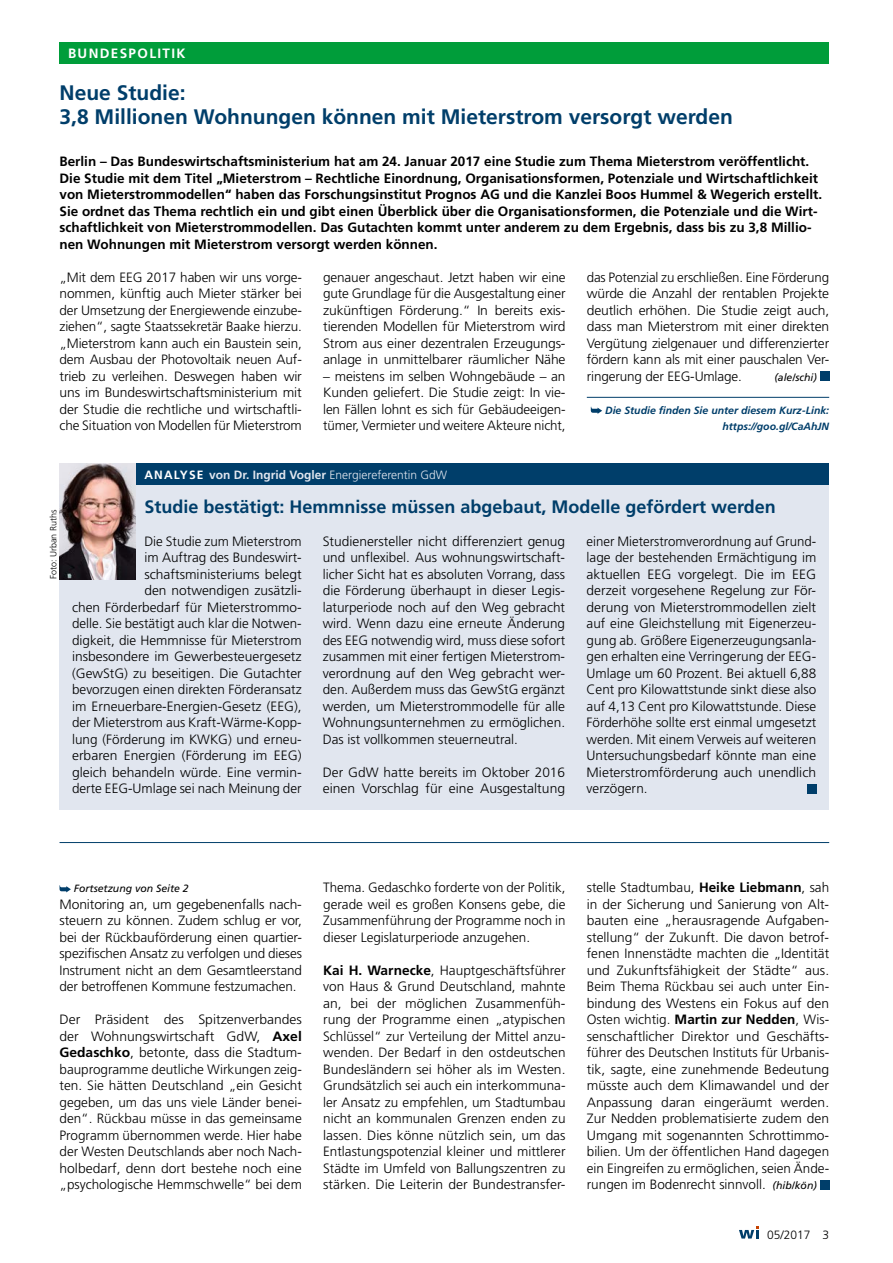
<style>
.page{position:relative;width:893px;height:1263px;background:#fff}
.page>*{position:absolute;margin:0;border:0;box-sizing:border-box;transform-origin:0 0}
.t1{font:700 21px/24px "Frutiger";color:#003e6a}
.t2{font:700 18px "Frutiger";color:#003e6a}
.t3{font:300 13.5px/16.5px "Frutiger";color:#000;text-align:justify}
.t4{font:700 13.5px/16.5px "Frutiger";color:#000}
.t5{font:700 13.5px "Frutiger";letter-spacing:.1em;color:#fff}
.t6{font:300 12px "Frutiger";color:#e1e6ef}
.t7{font:300 12px "Frutiger";color:#000}
.t8{font:italic 700 10.5px/16.5px "Frutiger";color:#003e6a;text-align:right}
.t9{font:italic 10.5px "Frutiger";color:#000}
.t10{font:300 9px "Frutiger";color:#000}
.s1{font-weight:700;color:#fff}
.s2{font-weight:700}
.s3{font-weight:400;font-style:italic;font-size:10.5px}
</style>
<div class="page">
<div style="left:60px;top:43px;width:769px;height:21px;background:#009d3a"></div>
<hr style="left:587px;top:397px;width:242px;height:1px;background:#003e6a">
<div style="left:820px;top:371px;width:9px;height:10px;background:#003e6a"></div>
<svg style="left:591px;top:407px;width:11px;height:7px"></svg>
<div style="left:59px;top:463px;width:770px;height:347px;background:#e1e6ef"></div>
<div style="left:59px;top:463px;width:770px;height:22px;background:#003e6a"></div>
<div style="left:807px;top:784px;width:9px;height:9px;background:#003e6a"></div>
<hr style="left:60px;top:842px;width:769px;height:1px;background:#003e6a">
<img style="left:59px;top:463px;width:77px;height:116px">
<div style="left:820px;top:1180px;width:9px;height:9px;background:#003e6a"></div>
<svg style="left:60px;top:886px;width:11px;height:6px"></svg>
<svg style="left:739px;top:1226px;width:20px;height:12px"></svg>
<p class="t5" style="left:68px;top:46px;width:119px">BUNDESPOLITIK</p>
<h1 class="t1" style="left:60px;top:81px;width:675px">Neue Studie:<br>3,8 Millionen Wohnungen können mit Mieterstrom versorgt werden</h1>
<p class="t4" style="left:60px;top:153px;width:764px">Berlin – Das Bundeswirtschaftsministerium hat am 24. Januar 2017 eine Studie zum Thema Mieterstrom veröffentlicht.<br>Die Studie mit dem Titel „Mieterstrom – Rechtliche Einordnung, Organisationsformen, Potenziale und Wirtschaftlichkeit von Mieterstrommodellen“ haben das Forschungsinstitut Prognos AG und die Kanzlei Boos Hummel &amp; Wegerich erstellt.<br>Sie ordnet das Thema rechtlich ein und gibt einen Überblick über die Organisationsformen, die Potenziale und die Wirt&shy;schaftlichkeit von Mieterstrommodellen. Das Gutachten kommt unter anderem zu dem Ergebnis, dass bis zu 3,8 Millio&shy;nen Wohnungen mit Mieterstrom versorgt werden können.</p>
<p class="t3" style="left:60px;top:269px;width:244px">„Mit dem EEG 2017 haben wir uns vorge&shy;nommen, künftig auch Mieter stärker bei der Umsetzung der Energiewende einzube&shy;ziehen“, sagte Staatssekretär Baake hierzu. „Mieterstrom kann auch ein Baustein sein, dem Ausbau der Photovoltaik neuen Auf&shy;trieb zu verleihen. Deswegen haben wir uns im Bundeswirtschaftsministerium mit der Studie die rechtliche und wirtschaftli&shy;che Situation von Modellen für Mieterstrom</p>
<p class="t3" style="left:323px;top:269px;width:244px">genauer angeschaut. Jetzt haben wir eine gute Grundlage für die Ausgestaltung einer zukünftigen Förderung.“ In bereits exis&shy;tierenden Modellen für Mieterstrom wird Strom aus einer dezentralen Erzeugungs&shy;anlage in unmittelbarer räumlicher Nähe</p>
<p class="t3" style="left:587px;top:269px;width:244px">das Potenzial zu erschließen. Eine Förderung würde die Anzahl der rentablen Projekte deutlich erhöhen. Die Studie zeigt auch, dass man Mieterstrom mit einer direkten Vergütung zielgenauer und differenzierter fördern kann als mit einer pauschalen Ver&shy;ringerung der EEG-Umlage.</p>
<p class="t3" style="left:323px;top:368px;width:244px">– meistens im selben Wohngebäude – an Kunden geliefert. Die Studie zeigt: In vie&shy;len Fällen lohnt es sich für Gebäudeeigen&shy;tümer, Vermieter und weitere Akteure nicht,</p>
<p class="t9" style="left:774px;top:371px;width:44px">(ale/schi)</p>
<p class="t8" style="left:605px;top:402px;width:226px">Die Studie finden Sie unter diesem Kurz-Link: https://goo.gl/CaAhJN</p>
<p class="t10" style="left:48px;top:579px;width:71px;rotate:-90deg">Foto: Urban Ruths</p>
<p class="t6" style="left:144px;top:468px;width:304px"><span class="s1">ANALYSE</span> <span class="s2">von Dr. Ingrid Vogler</span> Energiereferentin GdW</p>
<h2 class="t2" style="left:144px;top:496px;width:633px">Studie bestätigt: Hemmnisse müssen abgebaut, Modelle gefördert werden</h2>
<p class="t3" style="left:72px;top:533px;width:231px;text-align:right">Die Studie zum Mieterstrom<br>im Auftrag des Bundeswirt&shy;schaftsministeriums belegt<br>den notwendigen zusätzli-<br>chen Förderbedarf für Mieterstrommo&shy;delle. Sie bestätigt auch klar die Notwen&shy;digkeit, die Hemmnisse für Mieterstrom insbesondere im Gewerbesteuergesetz (GewStG) zu beseitigen. Die Gutachter bevorzugen einen direkten Förderansatz im Erneuerbare-Energien-Gesetz (EEG), der Mieterstrom aus Kraft-Wärme-Kopp&shy;lung (Förderung im KWKG) und erneu&shy;erbaren Energien (Förderung im EEG) gleich behandeln würde. Eine vermin&shy;derte EEG-Umlage sei nach Meinung der</p>
<p class="t3" style="left:323px;top:533px;width:244px">Studienersteller nicht differenziert genug und unflexibel. Aus wohnungswirtschaft&shy;licher Sicht hat es absoluten Vorrang, dass die Förderung überhaupt in dieser Legis&shy;laturperiode noch auf den Weg gebracht wird. Wenn dazu eine erneute Änderung des EEG notwendig wird, muss diese sofort zusammen mit einer fertigen Mieterstrom&shy;verordnung auf den Weg gebracht wer&shy;den. Außerdem muss das GewStG ergänzt werden, um Mieterstrommodelle für alle Wohnungsunternehmen zu ermöglichen.<br>Das ist vollkommen steuerneutral.</p>
<p class="t3" style="left:323px;top:764px;width:244px">Der GdW hatte bereits im Oktober 2016 einen Vorschlag für eine Ausgestaltung</p>
<p class="t3" style="left:587px;top:533px;width:231px">einer Mieterstromverordnung auf Grund&shy;lage der bestehenden Ermächtigung im aktuellen EEG vorgelegt. Die im EEG derzeit vorgesehene Regelung zur För&shy;derung von Mieterstrommodellen zielt auf eine Gleichstellung mit Eigenerzeu&shy;gung ab. Größere Eigenerzeugungsanla&shy;gen erhalten eine Verringerung der EEG-Umlage um 60 Prozent. Bei aktuell 6,88<br>Cent pro Kilowattstunde sinkt diese also auf 4,13 Cent pro Kilowattstunde. Diese Förderhöhe sollte erst einmal umgesetzt werden. Mit einem Verweis auf weiteren Untersuchungsbedarf könnte man eine Mieterstromförderung auch unendlich verzögern.</p>
<p class="t9" style="left:74px;top:883px;width:116px">Fortsetzung von Seite 2</p>
<p class="t3" style="left:60px;top:896px;width:244px">Monitoring an, um gegebenenfalls nach&shy;steuern zu können. Zudem schlug er vor, bei der Rückbauförderung einen quartier&shy;spezifischen Ansatz zu verfolgen und dieses Instrument nicht an dem Gesamtleerstand der betroffenen Kommune festzumachen.</p>
<p class="t3" style="left:60px;top:1012px;width:244px">Der Präsident des Spitzenverbandes der Wohnungswirtschaft GdW, <span class="s2">Axel Gedaschko</span>, betonte, dass die Stadtum&shy;bauprogramme deutliche Wirkungen zeig&shy;ten. Sie hätten Deutschland „ein Gesicht gegeben, um das uns viele Länder benei&shy;den“. Rückbau müsse in das gemeinsame Programm übernommen werde. Hier habe der Westen Deutschlands aber noch Nach&shy;holbedarf, denn dort bestehe noch eine „psychologische Hemmschwelle“ bei dem</p>
<p class="t3" style="left:323px;top:880px;width:244px">Thema. Gedaschko forderte von der Politik, gerade weil es großen Konsens gebe, die Zusammenführung der Programme noch in dieser Legislaturperiode anzugehen.</p>
<p class="t3" style="left:323px;top:962px;width:244px"><span class="s2">Kai H. Warnecke</span>, Hauptgeschäftsführer von Haus &amp; Grund Deutschland, mahnte an, bei der möglichen Zusammenfüh&shy;rung der Programme einen „atypischen Schlüssel“ zur Verteilung der Mittel anzu&shy;wenden. Der Bedarf in den ostdeutschen Bundesländern sei höher als im Westen.<br>Grundsätzlich sei auch ein interkommuna&shy;ler Ansatz zu empfehlen, um Stadtumbau nicht an kommunalen Grenzen enden zu lassen. Dies könne nützlich sein, um das Entlastungspotenzial kleiner und mittlerer Städte im Umfeld von Ballungszentren zu stärken. Die Leiterin der Bundestransfer-</p>
<p class="t3" style="left:587px;top:880px;width:244px">stelle Stadtumbau, <span class="s2">Heike Liebmann</span>, sah in der Sicherung und Sanierung von Alt&shy;bauten eine „herausragende Aufgaben&shy;stellung“ der Zukunft. Die davon betrof&shy;fenen Innenstädte machten die „Identität und Zukunftsfähigkeit der Städte“ aus.<br>Beim Thema Rückbau sei auch unter Ein&shy;bindung des Westens ein Fokus auf den Osten wichtig. <span class="s2">Martin zur Nedden</span>, Wis&shy;senschaftlicher Direktor und Geschäfts&shy;führer des Deutschen Instituts für Urbanis&shy;tik, sagte, eine zunehmende Bedeutung müsste auch dem Klimawandel und der Anpassung daran eingeräumt werden.<br>Zur Nedden problematisierte zudem den Umgang mit sogenannten Schrottimmo&shy;bilien. Um der öffentlichen Hand dagegen ein Eingreifen zu ermöglichen, seien Ände&shy;rungen im Bodenrecht sinnvoll. <span class="s3">(hib/kön)</span></p>
<p class="t7" style="left:767px;top:1227px;width:64px">05/2017 3</p>
</div>
